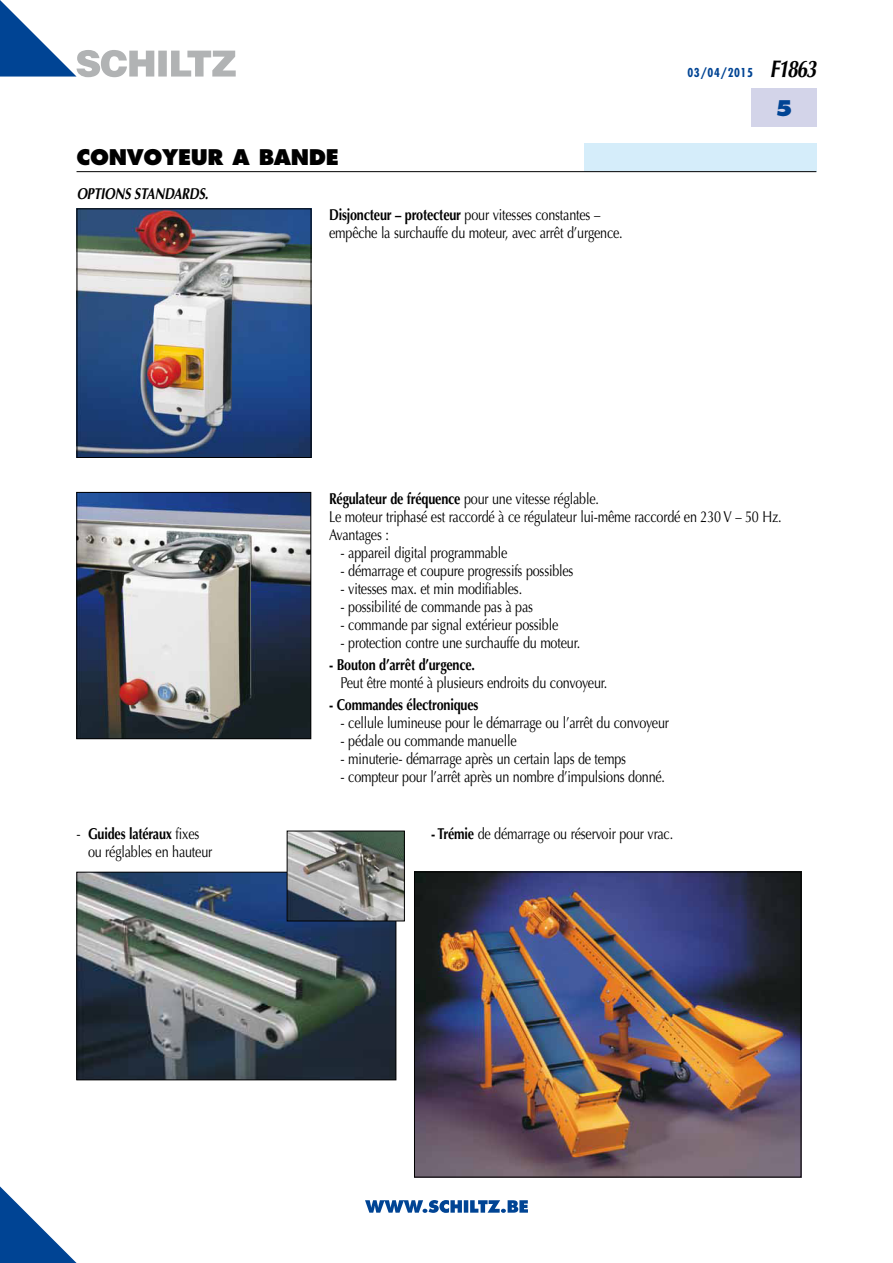
<style>
.page{position:relative;width:893px;height:1263px;background:#fff}
.page>*{position:absolute;margin:0;border:0;box-sizing:border-box;transform-origin:0 0}
.t1{font:800 21px "Futura";letter-spacing:-.015em;color:#000}
.t2{font:800 21px "Futura";color:#004494}
.t3{font:15.75px/18px "Optima";letter-spacing:-.015em;color:#000;scale:.8 1}
.t4{font:700 15.75px "Optima";letter-spacing:-.015em;color:#000;scale:.8 1}
.t5{font:italic 700 15.75px "Optima";letter-spacing:-.015em;color:#000;scale:.8 1}
.t6{font:700 condensed 12px "Futura";letter-spacing:.05em;color:#004494}
.s1{font-family:"Optima";font-style:italic;font-stretch:normal;font-size:24px;color:#000}
.s2{font-weight:700}
</style>
<div class="page">
<svg style="left:0;top:1186px;width:77px;height:77px"></svg>
<div style="left:584px;top:143px;width:232px;height:28px;background:#d5edfa"></div>
<div style="left:751px;top:89px;width:65px;height:38px;background:#d3d4e9"></div>
<hr style="left:77px;top:171px;width:739px;height:1px;background:#000">
<svg style="left:0;top:0;width:236px;height:77px"></svg>
<svg style="left:365px;top:1200px;width:163px;height:13px"></svg>
<img style="left:79px;top:494px;width:230px;height:243px">
<div style="left:77px;top:492px;width:234px;height:247px;border:1px solid #000"></div>
<img style="left:79px;top:874px;width:315px;height:204px">
<div style="left:77px;top:872px;width:319px;height:208px;border:1px solid #000"></div>
<img style="left:289px;top:833px;width:114px;height:86px">
<div style="left:287px;top:831px;width:118px;height:90px;border:1px solid #000"></div>
<img style="left:79px;top:211px;width:230px;height:245px">
<div style="left:77px;top:209px;width:234px;height:249px;border:1px solid #000"></div>
<img style="left:416px;top:874px;width:383px;height:301px">
<div style="left:414px;top:872px;width:387px;height:305px;border:1px solid #000"></div>
<p class="t6" style="left:687px;top:65px;width:130px">03/04/2015 <span class="s1">F1863</span></p>
<h1 class="t1" style="left:77px;top:144px;width:264px">CONVOYEUR A BANDE</h1>
<p class="t5" style="left:77px;top:184px;width:166px">OPTIONS STANDARDS.</p>
<p class="t3" style="left:329px;top:206px;width:368px"><span class="s2">Disjoncteur – protecteur</span> pour vitesses constantes – empêche la surchauffe du moteur, avec arrêt d’urgence.</p>
<h1 class="t2" style="left:775px;top:95px;width:19px">5</h1>
<p class="t3" style="left:329px;top:489px;width:567px"><span class="s2">Régulateur de fréquence</span> pour une vitesse réglable.<br>Le moteur triphasé est raccordé à ce régulateur lui-même raccordé en 230 V – 50 Hz.<br>Avantages :</p>
<p class="t3" style="left:341px;top:543px;width:210px">- appareil digital programmable</p>
<p class="t3" style="left:341px;top:561px;width:293px">- démarrage et coupure progressifs possibles</p>
<p class="t3" style="left:341px;top:579px;width:228px">- vitesses max. et min modifiables.</p>
<p class="t3" style="left:341px;top:597px;width:242px">- possibilité de commande pas à pas</p>
<p class="t3" style="left:341px;top:615px;width:274px">- commande par signal extérieur possible</p>
<p class="t3" style="left:341px;top:633px;width:301px">- protection contre une surchauffe du moteur.</p>
<p class="t4" style="left:329px;top:655px;width:184px">- Bouton d’arrêt d’urgence.</p>
<p class="t3" style="left:341px;top:674px;width:335px">Peut être monté à plusieurs endroits du convoyeur.</p>
<p class="t4" style="left:329px;top:696px;width:188px">- Commandes électroniques</p>
<p class="t3" style="left:341px;top:714px;width:412px">- cellule lumineuse pour le démarrage ou l’arrêt du convoyeur</p>
<p class="t3" style="left:341px;top:732px;width:222px">- pédale ou commande manuelle</p>
<p class="t3" style="left:341px;top:750px;width:358px">- minuterie- démarrage après un certain laps de temps</p>
<p class="t3" style="left:341px;top:768px;width:407px">- compteur pour l’arrêt après un nombre d’impulsions donné.</p>
<p class="t3" style="left:88px;top:825px;width:157px;text-indent:-11px">- <span class="s2">Guides latéraux</span> fixes ou réglables en hauteur</p>
<p class="t3" style="left:431px;top:825px;width:304px"><span class="s2">- Trémie</span> de démarrage ou réservoir pour vrac.</p>
</div>
